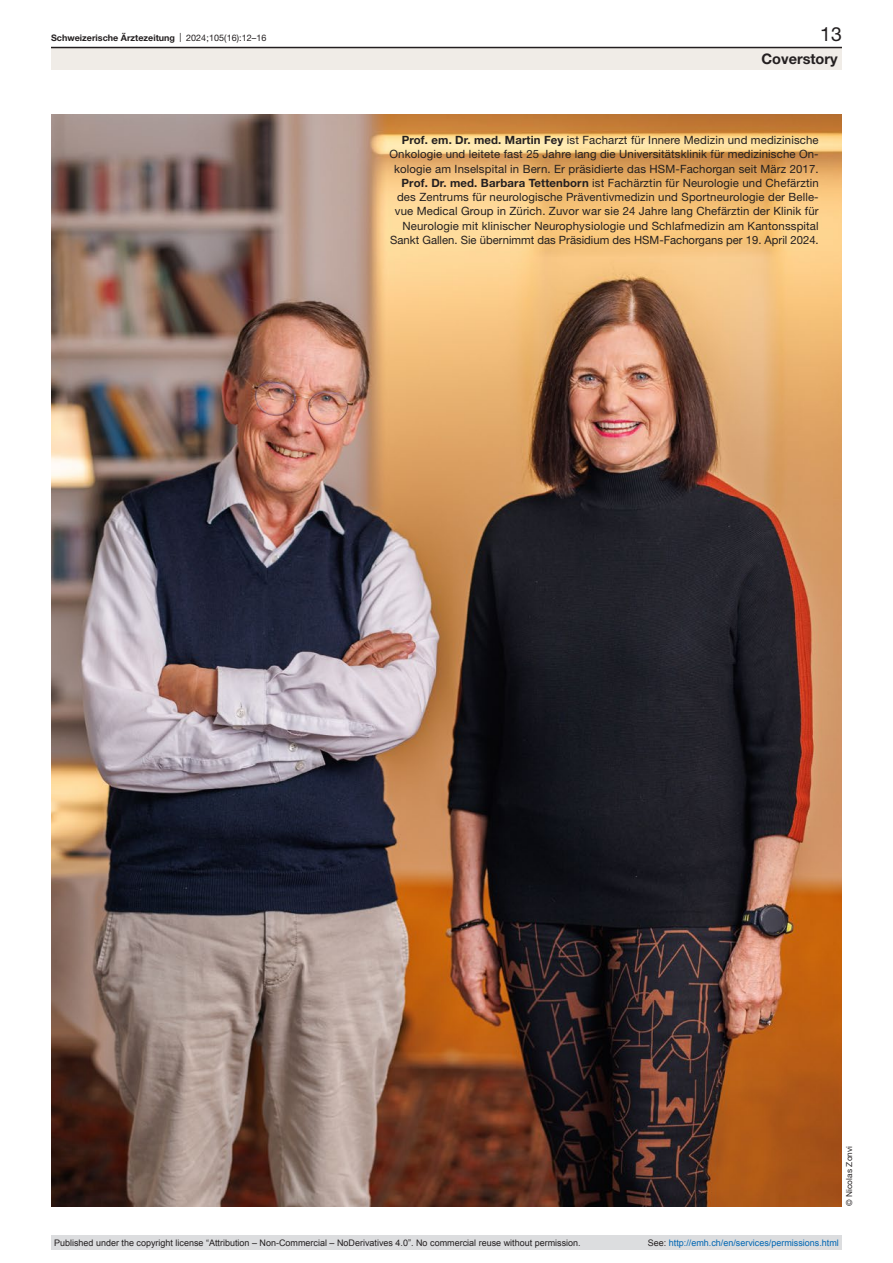
<style>
.page{position:relative;width:893px;height:1263px;background:#fff}
.page>*{position:absolute;margin:0;border:0;box-sizing:border-box;transform-origin:0 0}
.t1{font:19.5px "Helvetica Neue LT Pro";color:#231f20}
.t2{font:700 14.55px "Helvetica Neue LT Pro";color:#231f20}
.figure-caption{font:11.4px/14.2px "Helvetica Neue LT Pro";letter-spacing:.01em;color:#231f20;text-align:right}
.t3{font:9px "Arial";color:#231f20}
.t4{font:9px "Arial";color:#0066b3}
.t5{font:700 9px "Helvetica Neue LT Pro";color:#231f20}
.credits{font:8.25px "Helvetica Neue LT Pro";letter-spacing:.01em;color:#231f20}
.s1{font-weight:400}
.s2{font-weight:700}
.s3{color:#231f20}
</style>
<div class="page">
<img style="left:51px;top:115px;width:791px;height:1091px">
<div style="left:51px;top:48px;width:791px;height:22px;background:#f0ece7"></div>
<hr style="left:51px;top:47px;width:791px;height:1px;background:#231f20">
<div style="left:51px;top:1235px;width:791px;height:15px;background:#dcdddf"></div>
<p class="t5" style="left:51px;top:32px;width:217px">Schweizerische Ärztezeitung <span class="s1">| 2024;105(16):12–16</span></p>
<h1 class="t1" style="left:820px;top:22px;width:23px">13</h1>
<p class="t2" style="left:761px;top:49px;width:78px">Coverstory</p>
<p class="figure-caption" style="left:389px;top:133px;width:431px"><span class="s2">Prof. em. Dr. med. Martin Fey</span> ist Facharzt für Innere Medizin und medizinische Onkologie und leitete fast 25 Jahre lang die Universitätsklinik für medizinische On&shy;kologie am Inselspital in Bern. Er präsidierte das HSM-Fachorgan seit März 2017.<br><span class="s2">Prof. Dr. med. Barbara Tettenborn</span> ist Fachärztin für Neurologie und Chefärztin des Zentrums für neurologische Präventivmedizin und Sportneurologie der Belle&shy;vue Medical Group in Zürich. Zuvor war sie 24 Jahre lang Chefärztin der Klinik für Neurologie mit klinischer Neurophysiologie und Schlafmedizin am Kantonsspital Sankt Gallen. Sie übernimmt das Präsidium des HSM-Fachorgans per 19. April 2024.</p>
<p class="credits" style="left:844px;top:1206px;width:62px;rotate:-90deg">© Nicolas Zonvi</p>
<p class="t3" style="left:54px;top:1237px;width:528px">Published under the copyright license “Attribution – Non-Commercial – NoDerivatives 4.0”. No commercial reuse without permission.</p>
<p class="t4" style="left:648px;top:1237px;width:193px"><span class="s3">See:</span> http://emh.ch/en/services/permissions.html</p>
</div>
